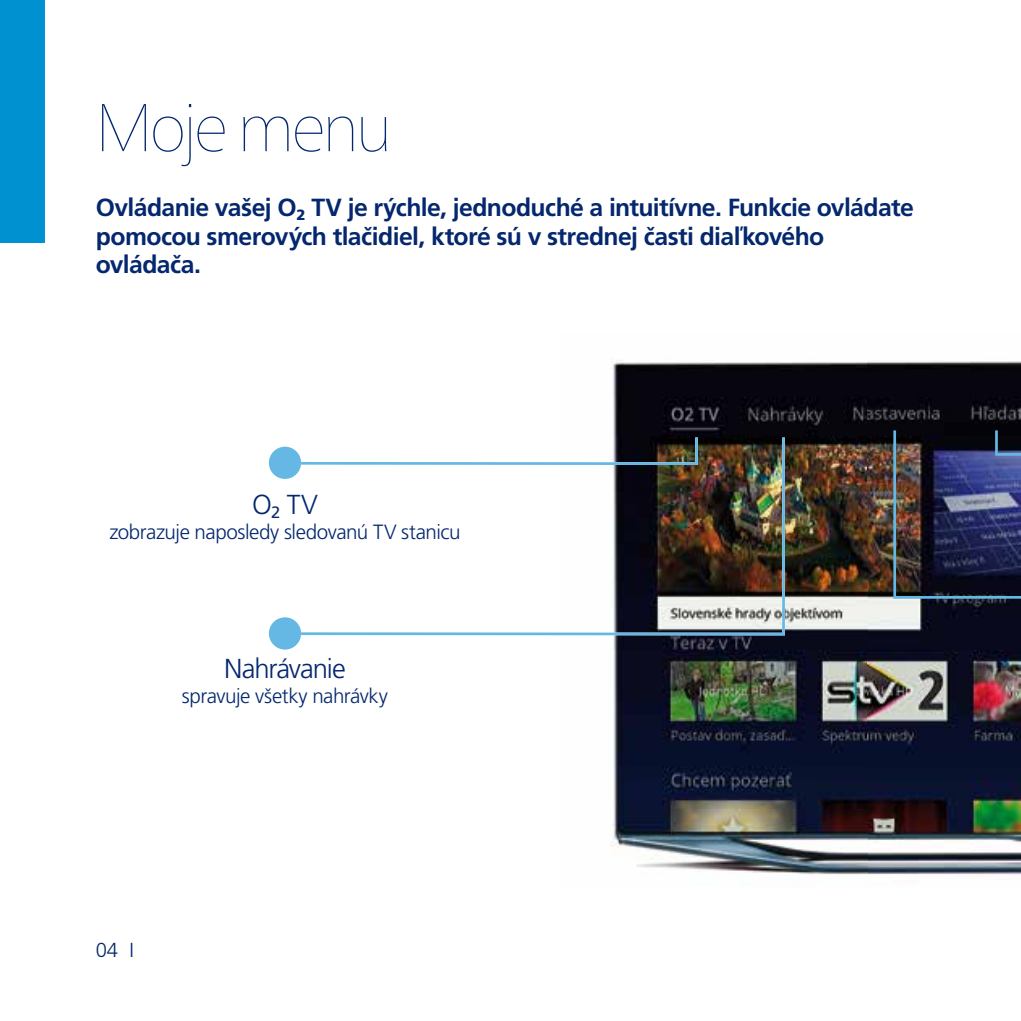
<style>
.page{position:relative;width:1021px;height:1021px;background:#fff}
.page>*{position:absolute;margin:0;border:0;box-sizing:border-box;transform-origin:0 0}
.t1{font:200 67.5px "Frutiger Neue LT Com";letter-spacing:-.055em;color:#04276e}
.t2{font:300 27.45px "Frutiger CE";letter-spacing:-.04em;color:#04276e}
.t3{font:700 24.75px/28.3px "Frutiger CE";letter-spacing:-.025em;color:#04276e}
.t4{font:300 20.47px "Frutiger CE";letter-spacing:-.025em;color:#04276e}
.t5{font:300 20.25px "Frutiger CE";color:#04276e}
</style>
<div class="page">
<img style="left:560px;top:360px;width:460px;height:515px">
<svg style="left:301px;top:437px;width:483px;height:198px"></svg>
<img style="left:893px;top:430px;width:127px;height:168px">
<div style="left:269px;top:446px;width:32px;height:33px;background:#65b8e3;border-radius:50%"></div>
<div style="left:269px;top:617px;width:32px;height:32px;background:#65b8e3;border-radius:50%"></div>
<div style="left:0;top:0;width:45px;height:242px;background:#0092d0"></div>
<h1 class="t1" style="left:96px;top:87px;width:298px">Moje menu</h1>
<p class="t3" style="left:96px;top:193px;width:819px">Ovládanie vašej O<sub>2</sub> TV je rýchle, jednoduché a intuitívne. Funkcie ovládate pomocou smerových tlačidiel, ktoré sú v strednej časti diaľkového ovládača.</p>
<p class="t2" style="left:252px;top:489px;width:67px">O<sub>2</sub> TV</p>
<p class="t4" style="left:109px;top:520px;width:352px">zobrazuje naposledy sledovanú TV stanicu</p>
<p class="t2" style="left:224px;top:652px;width:123px">Nahrávanie</p>
<p class="t4" style="left:182px;top:683px;width:207px">spravuje všetky nahrávky</p>
<p class="t5" style="left:96px;top:938px;width:40px">04 I</p>
</div>
